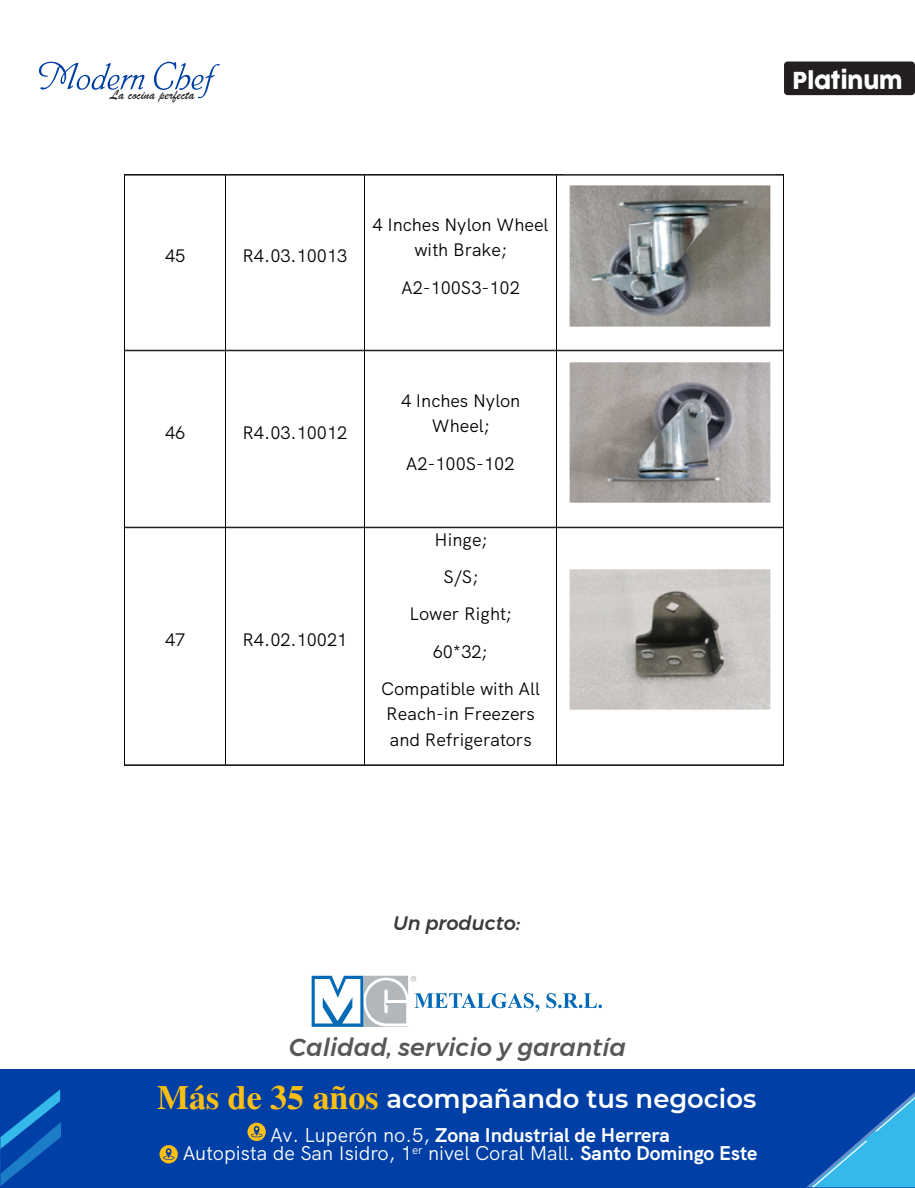
<style>
.page{position:relative;width:915px;height:1188px;background:#fff}
.page>*{position:absolute;margin:0;border:0;box-sizing:border-box;transform-origin:0 0}
.t1{font:600 25.95px "Montserrat";color:#fff}
.t2{font:italic 500 24.45px "Montserrat";color:#57585a}
.t3{font:22.8px "Cocogoose";color:#fff;scale:.96 1}
.t4{font:19.95px/18.1px "HK Grotesk";color:#fff;text-align:center}
.t5{font:italic 500 19.35px "Montserrat";color:#393a3b}
.t6{font:18.15px/37.3px "HK Grotesk";letter-spacing:-.005em;color:#040503;text-align:center}
.t7{font:14.25px "Brush Script";color:#1f1f1e}
.s1{font-family:"Times";font-weight:700;font-size:34.2px;color:#fdbf11}
.s2{font-weight:700}
</style>
<div class="page">
<svg style="left:39px;top:62px;width:105px;height:28px"></svg>
<svg style="left:154px;top:62px;width:66px;height:36px"></svg>
<div style="left:783px;top:62px;width:131px;height:33px;background:#231f20;border-radius:4px"></div>
<div style="left:0;top:1069px;width:914px;height:119px;background:#0040a6"></div>
<svg style="left:807px;top:1093px;width:107px;height:94px"></svg>
<svg style="left:0;top:1089px;width:61px;height:97px"></svg>
<svg style="left:159px;top:1145px;width:19px;height:18px"></svg>
<svg style="left:163px;top:1148px;width:12px;height:12px"></svg>
<svg style="left:247px;top:1123px;width:19px;height:18px"></svg>
<svg style="left:250px;top:1126px;width:12px;height:11px"></svg>
<svg style="left:311px;top:976px;width:228px;height:51px"></svg>
<svg style="left:546px;top:993px;width:56px;height:15px"></svg>
<hr style="left:124px;top:175px;width:1px;height:175px;background:#040503">
<hr style="left:225px;top:175px;width:1px;height:175px;background:#040503">
<hr style="left:364px;top:175px;width:1px;height:175px;background:#040503">
<hr style="left:556px;top:175px;width:1px;height:175px;background:#040503">
<hr style="left:782px;top:175px;width:1px;height:175px;background:#040503">
<hr style="left:124px;top:351px;width:1px;height:176px;background:#040503">
<hr style="left:225px;top:351px;width:1px;height:176px;background:#040503">
<hr style="left:364px;top:351px;width:1px;height:176px;background:#040503">
<hr style="left:556px;top:351px;width:1px;height:176px;background:#040503">
<hr style="left:782px;top:351px;width:1px;height:176px;background:#040503">
<hr style="left:124px;top:528px;width:1px;height:237px;background:#040503">
<hr style="left:225px;top:528px;width:1px;height:237px;background:#040503">
<hr style="left:364px;top:528px;width:1px;height:237px;background:#040503">
<hr style="left:556px;top:528px;width:1px;height:237px;background:#040503">
<hr style="left:782px;top:528px;width:1px;height:237px;background:#040503">
<img style="left:569px;top:185px;width:202px;height:142px">
<img style="left:569px;top:362px;width:202px;height:141px">
<img style="left:569px;top:569px;width:202px;height:141px">
<hr style="left:124px;top:764px;width:659px;height:2px;background:#231f20">
<hr style="left:124px;top:527px;width:659px;height:1px;background:#231f20">
<hr style="left:124px;top:350px;width:659px;height:1px;background:#231f20">
<hr style="left:124px;top:174px;width:659px;height:2px;background:#231f20">
<p class="t7" style="left:110px;top:86px;width:86px">La cocina perfecta</p>
<p class="t6" style="left:165px;top:236px;width:22px">45</p>
<p class="t6" style="left:242px;top:236px;width:106px">R4.03.10013</p>
<p class="t6" style="left:372px;top:210px;width:177px;line-height:25.5px">4 Inches Nylon Wheel with Brake;</p>
<p class="t6" style="left:401px;top:267px;width:120px">A2-100S3-102</p>
<p class="t6" style="left:165px;top:412px;width:22px">46</p>
<p class="t6" style="left:242px;top:412px;width:106px">R4.03.10012</p>
<p class="t6" style="left:165px;top:619px;width:22px">47</p>
<p class="t6" style="left:242px;top:619px;width:106px">R4.02.10021</p>
<p class="t6" style="left:401px;top:387px;width:121px;line-height:25px">4 Inches Nylon<br>Wheel;</p>
<p class="t6" style="left:406px;top:444px;width:110px">A2-100S-102</p>
<p class="t6" style="left:381px;top:519px;width:160px">Hinge;<br>S/S;<br>Lower Right;<br>60*32;<br>Compatible with All</p>
<p class="t6" style="left:386px;top:700px;width:150px;line-height:25.5px;text-align:left">Reach-in Freezers and Refrigerators</p>
<p class="t3" style="left:792px;top:65px;width:116px">Platinum</p>
<p class="t5" style="left:393px;top:908px;width:129px">Un producto:</p>
<h2 class="t2" style="left:289px;top:1028px;width:338px">Calidad, servicio y garantía</h2>
<h1 class="t1" style="left:157px;top:1080px;width:600px"><span class="s1">Más de 35 años</span> acompañando tus negocios</h1>
<p class="t4" style="left:183px;top:1124px;width:576px">Av. Luperón no.5, <span class="s2">Zona Industrial de Herrera<br></span>Autopista de San Isidro, 1<sup>er</sup> nivel Coral Mall. <span class="s2">Santo Domingo Este</span></p>
</div>
